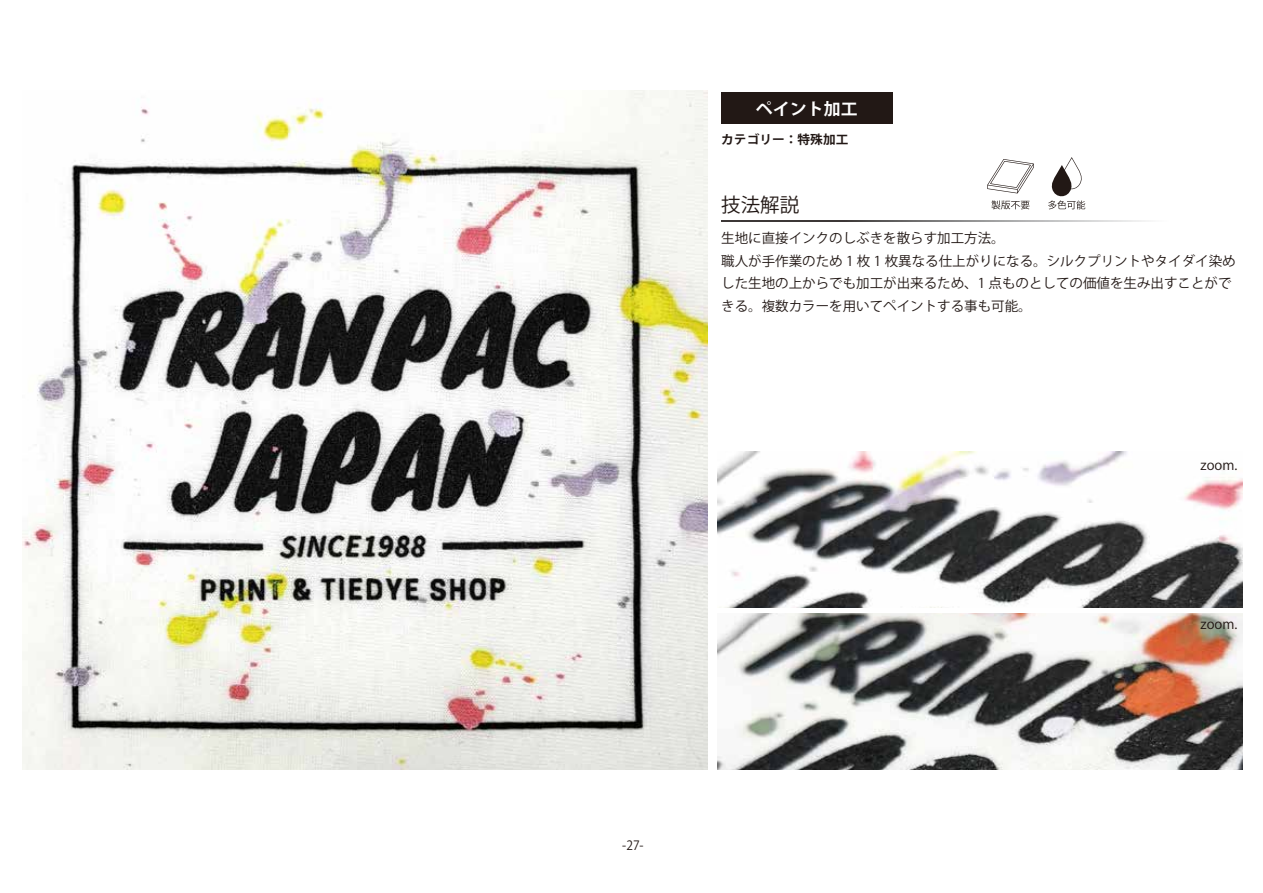
<style>
.page{position:relative;width:1263px;height:893px;background:#fff}
.page>*{position:absolute;margin:0;border:0;box-sizing:border-box;transform-origin:0 0}
.t1{font:19.5px "Koz Go Pr 6 N";color:#221815}
.t2{font:700 16.5px "Koz Go Pr 6 N";color:#fff}
.t3{font:13.5px/22.5px "Koz Go Pr 6 N";color:#221815}
.t4{font:13.35px "Koz Go Pr 6 N";color:#221815}
.t5{font:12.75px "Koz Go Pr 6 N";color:#221815;scale:.94 1}
.t6{font:700 12.3px "Koz Go Pr 6 N";color:#221815}
</style>
<div class="page">
<svg style="left:721px;top:220px;width:425px;height:2px"></svg>
<svg style="left:991px;top:200px;width:39px;height:9px"></svg>
<svg style="left:987px;top:159px;width:47px;height:34px"></svg>
<svg style="left:1048px;top:157px;width:37px;height:52px"></svg>
<img style="left:23px;top:90px;width:684px;height:680px">
<div style="left:721px;top:92px;width:171px;height:31px;background:#221815"></div>
<img style="left:718px;top:452px;width:524px;height:155px">
<img style="left:718px;top:614px;width:524px;height:156px">
<p class="t2" style="left:756px;top:99px;width:103px">ペイント加工</p>
<p class="t6" style="left:721px;top:133px;width:129px">カテゴリー：特殊加工</p>
<h1 class="t1" style="left:721px;top:193px;width:79px">技法解説</h1>
<p class="t3" style="left:721px;top:227px;width:516px">生地に直接インクのしぶきを散らす加工方法。<br>職人が手作業のため 1 枚 1 枚異なる仕上がりになる。シルクプリントやタイダイ染めした生地の上からでも加工が出来るため、1 点ものとしての価値を生み出すことができる。複数カラーを用いてペイントする事も可能。</p>
<p class="t4" style="left:1200px;top:458px;width:38px">zoom.</p>
<p class="t4" style="left:1200px;top:617px;width:38px">zoom.</p>
<p class="t5" style="left:622px;top:838px;width:24px">-27-</p>
</div>
